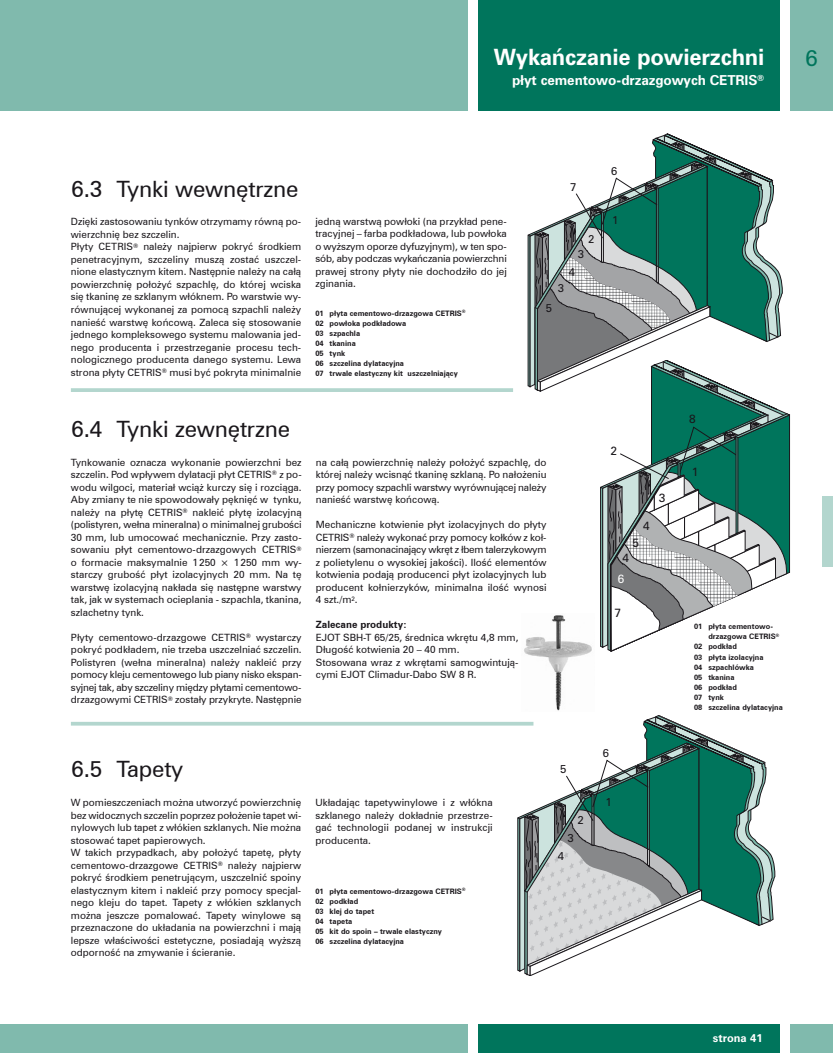
<style>
.page{position:relative;width:833px;height:1053px;background:#fff}
.page>*{position:absolute;margin:0;border:0;box-sizing:border-box;transform-origin:0 0}
.t1{font:22.5px "Zurich BT";letter-spacing:-.01em;color:#1a171b}
.t2{font:700 22.5px "Zurich BTCE";letter-spacing:-.01em;color:#fff}
.t3{font:22.5px "Zurich BTCE";color:#00755c}
.t4{font:700 13.75px "Zurich BTCE";letter-spacing:-.01em;color:#fff}
.t5{font:11.88px "Zurich BTCE";color:#1a171b}
.t6{font:11.88px "Zurich BTCE";color:#fff}
.t7{font:11.38px "Zurich BTCE";color:#1a171b}
.t8{font:700 11.25px "Zurich BTCE";color:#fff}
.t9{font:11.25px "Zurich BTCE";color:#1a171b}
.t10{font:10px/12.5px "Zurich BT";color:#1a171b;text-align:justify}
.t11{font:700 10px "Zurich BT";color:#1a171b}
.t12{font:700 7.5px/10px "Zurich BT";color:#1a171b}
</style>
<div class="page">
<div style="left:478px;top:0;width:302px;height:111px;background:#00755c"></div>
<div style="left:0;top:0;width:468px;height:111px;background:#80baad"></div>
<div style="left:478px;top:1024px;width:302px;height:28px;background:#00755c"></div>
<div style="left:0;top:1024px;width:468px;height:28px;background:#80baad"></div>
<div style="left:790px;top:1024px;width:43px;height:28px;background:#80baad"></div>
<div style="left:790px;top:0;width:43px;height:111px;background:#80baad"></div>
<div style="left:822px;top:496px;width:11px;height:71px;background:#b3d6ce"></div>
<svg style="left:517px;top:715px;width:258px;height:260px"></svg>
<img style="left:524px;top:638px;width:67px;height:73px">
<svg style="left:71px;top:388px;width:442px;height:4px;background:#b7d8d0"></svg>
<svg style="left:71px;top:721px;width:462px;height:4px;fill:#b3d6ce"></svg>
<svg style="left:528px;top:134px;width:260px;height:517px"></svg>
<h1 class="t2" style="left:494px;top:42px;width:272px">Wykańczanie powierzchni</h1>
<h1 class="t3" style="left:805px;top:43px;width:14px">6</h1>
<h2 class="t4" style="left:512px;top:71px;width:254px">płyt cementowo-drzazgowych CETRIS<sup>®</sup></h2>
<h1 class="t1" style="left:71px;top:173px;width:228px">6.3 Tynki wewnętrzne</h1>
<p class="t10" style="left:71px;top:215px;width:232px;text-align:left">Dzięki zastosowaniu tynków otrzymamy równą po&shy;wierzchnię bez szczelin.<br>Płyty CETRIS<sup>®</sup> należy najpierw pokryć środkiem penetracyjnym, szczeliny muszą zostać uszczel&shy;nione elastycznym kitem. Następnie należy na całą powierzchnię położyć szpachlę, do której wciska się tkaninę ze szklanym włóknem. Po warstwie wy&shy;równującej wykonanej za pomocą szpachli należy nanieść warstwę końcową. Zaleca się stosowanie jednego kompleksowego systemu malowania jed&shy;nego producenta i przestrzeganie procesu tech&shy;nologicznego producenta danego systemu. Lewa strona płyty CETRIS<sup>®</sup> musi być pokryta minimalnie</p>
<p class="t10" style="left:315px;top:214px;width:193px">jedną warstwą powłoki (na przykład pene&shy;tracyjnej – farba podkładowa, lub powłoka o wyższym oporze dyfuzyjnym), w ten spo&shy;sób, aby podczas wykańczania powierzchni prawej strony płyty nie dochodziło do jej zginania.</p>
<p class="t12" style="left:315px;top:307px;width:152px">01 płyta cementowo-drzazgowa CETRIS<sup>®<br></sup>02 powłoka podkładowa<br>03 szpachla<br>04 tkanina<br>05 tynk<br>06 szczelina dylatacyjna<br>07 trwale elastyczny kit uszczelniający</p>
<h1 class="t1" style="left:71px;top:413px;width:220px">6.4 Tynki zewnętrzne</h1>
<p class="t9" style="left:570px;top:179px;width:8px">7</p>
<p class="t9" style="left:588px;top:232px;width:8px">2</p>
<p class="t9" style="left:577px;top:247px;width:8px">3</p>
<p class="t9" style="left:569px;top:264px;width:8px">4</p>
<p class="t9" style="left:558px;top:281px;width:8px">3</p>
<p class="t9" style="left:545px;top:301px;width:8px">5</p>
<p class="t10" style="left:71px;top:455px;width:232px">Tynkowanie oznacza wykonanie powierzchni bez szczelin. Pod wpływem dylatacji płyt CETRIS<sup>®</sup> z po&shy;wodu wilgoci, materiał wciąż kurczy się i rozciąga.<br>Aby zmiany te nie spowodowały pęknięć w tynku, należy na płytę CETRIS<sup>®</sup> nakleić płytę izolacyjną (polistyren, wełna mineralna) o minimalnej grubości 30 mm, lub umocować mechanicznie. Przy zasto&shy;sowaniu płyt cementowo-drzazgowych CETRIS<sup>® </sup>o formacie maksymalnie 1250 × 1250 mm wy&shy;starczy grubość płyt izolacyjnych 20 mm. Na tę warstwę izolacyjną nakłada się następne warstwy tak, jak w systemach ocieplania - szpachla, tkanina, szlachetny tynk.</p>
<p class="t10" style="left:71px;top:630px;width:232px">Płyty cementowo-drzazgowe CETRIS<sup>®</sup> wystarczy pokryć podkładem, nie trzeba uszczelniać szczelin.<br>Polistyren (wełna mineralna) należy nakleić przy pomocy kleju cementowego lub piany nisko ekspan&shy;syjnej tak, aby szczeliny między płytami cementowo&shy;drzazgowymi CETRIS<sup>®</sup> zostały przykryte. Następnie</p>
<p class="t10" style="left:316px;top:455px;width:232px">na całą powierzchnię należy położyć szpachlę, do której należy wcisnąć tkaninę szklaną. Po nałożeniu przy pomocy szpachli warstwy wyrównującej należy nanieść warstwę końcową.</p>
<p class="t10" style="left:316px;top:518px;width:232px">Mechaniczne kotwienie płyt izolacyjnych do płyty CETRIS<sup>®</sup> należy wykonać przy pomocy kołków z koł&shy;nierzem (samonacinający wkręt z łbem talerzykowym z polietylenu o wysokiej jakości). Ilość elementów kotwienia podają producenci płyt izolacyjnych lub producent kołnierzyków, minimalna ilość wynosi 4 szt./m<sup>2</sup>.</p>
<p class="t11" style="left:316px;top:617px;width:93px">Zalecane produkty:</p>
<p class="t10" style="left:316px;top:630px;width:204px;text-align:left">EJOT SBH-T 65/25, średnica wkrętu 4,8 mm, Długość kotwienia 20 – 40 mm.<br>Stosowana wraz z wkrętami samogwintują&shy;cymi EJOT Climadur-Dabo SW 8 R.</p>
<p class="t9" style="left:611px;top:164px;width:8px">6</p>
<p class="t9" style="left:612px;top:213px;width:8px">1</p>
<p class="t5" style="left:610px;top:443px;width:8px">2</p>
<p class="t5" style="left:643px;top:518px;width:8px">4</p>
<p class="t5" style="left:632px;top:535px;width:8px">5</p>
<p class="t5" style="left:622px;top:550px;width:8px">4</p>
<p class="t6" style="left:617px;top:571px;width:8px">6</p>
<p class="t5" style="left:614px;top:605px;width:8px">7</p>
<p class="t5" style="left:659px;top:490px;width:8px">3</p>
<h1 class="t1" style="left:71px;top:753px;width:114px">6.5 Tapety</h1>
<p class="t10" style="left:71px;top:795px;width:232px;text-align:left">W pomieszczeniach można utworzyć powierzchnię bez widocznych szczelin poprzez położenie tapet wi&shy;nylowych lub tapet z włókien szklanych. Nie można stosować tapet papierowych.<br>W takich przypadkach, aby położyć tapetę, płyty cementowo-drzazgowe CETRIS<sup>®</sup> należy najpierw pokryć środkiem penetrującym, uszczelnić spoiny elastycznym kitem i nakleić przy pomocy specjal&shy;nego kleju do tapet. Tapety z włókien szklanych można jeszcze pomalować. Tapety winylowe są przeznaczone do układania na powierzchni i mają lepsze właściwości estetyczne, posiadają wyższą odporność na zmywanie i ścieranie.</p>
<p class="t10" style="left:315px;top:795px;width:179px">Układając tapetywinylowe i z włókna szklanego należy dokładnie przestrze&shy;gać technologii podanej w instrukcji producenta.</p>
<p class="t12" style="left:315px;top:885px;width:152px">01 płyta cementowo-drzazgowa CETRIS<sup>®<br></sup>02 podkład<br>03 klej do tapet<br>04 tapeta<br>05 kit do spoin – trwale elastyczny<br>06 szczelina dylatacyjna</p>
<p class="t7" style="left:560px;top:762px;width:8px">5</p>
<p class="t7" style="left:577px;top:813px;width:8px">2</p>
<p class="t7" style="left:567px;top:830px;width:8px">3</p>
<p class="t7" style="left:558px;top:848px;width:8px">4</p>
<p class="t7" style="left:602px;top:745px;width:8px">6</p>
<p class="t7" style="left:605px;top:794px;width:8px">1</p>
<p class="t5" style="left:689px;top:411px;width:8px">8</p>
<p class="t5" style="left:692px;top:464px;width:8px">1</p>
<p class="t12" style="left:694px;top:621px;width:80px">01 płyta cementowo-</p>
<p class="t12" style="left:708px;top:631px;width:73px">drzazgowa CETRIS<sup>®</sup></p>
<p class="t12" style="left:694px;top:641px;width:44px">02 podkład</p>
<p class="t12" style="left:694px;top:651px;width:71px">03 płyta izolacyjna</p>
<p class="t12" style="left:694px;top:661px;width:61px">04 szpachlówka</p>
<p class="t12" style="left:694px;top:671px;width:42px">05 tkanina</p>
<p class="t12" style="left:694px;top:681px;width:44px">06 podkład</p>
<p class="t12" style="left:694px;top:691px;width:31px">07 tynk</p>
<p class="t12" style="left:694px;top:701px;width:90px">08 szczelina dylatacyjna</p>
<p class="t8" style="left:713px;top:1030px;width:51px">strona 41</p>
</div>
